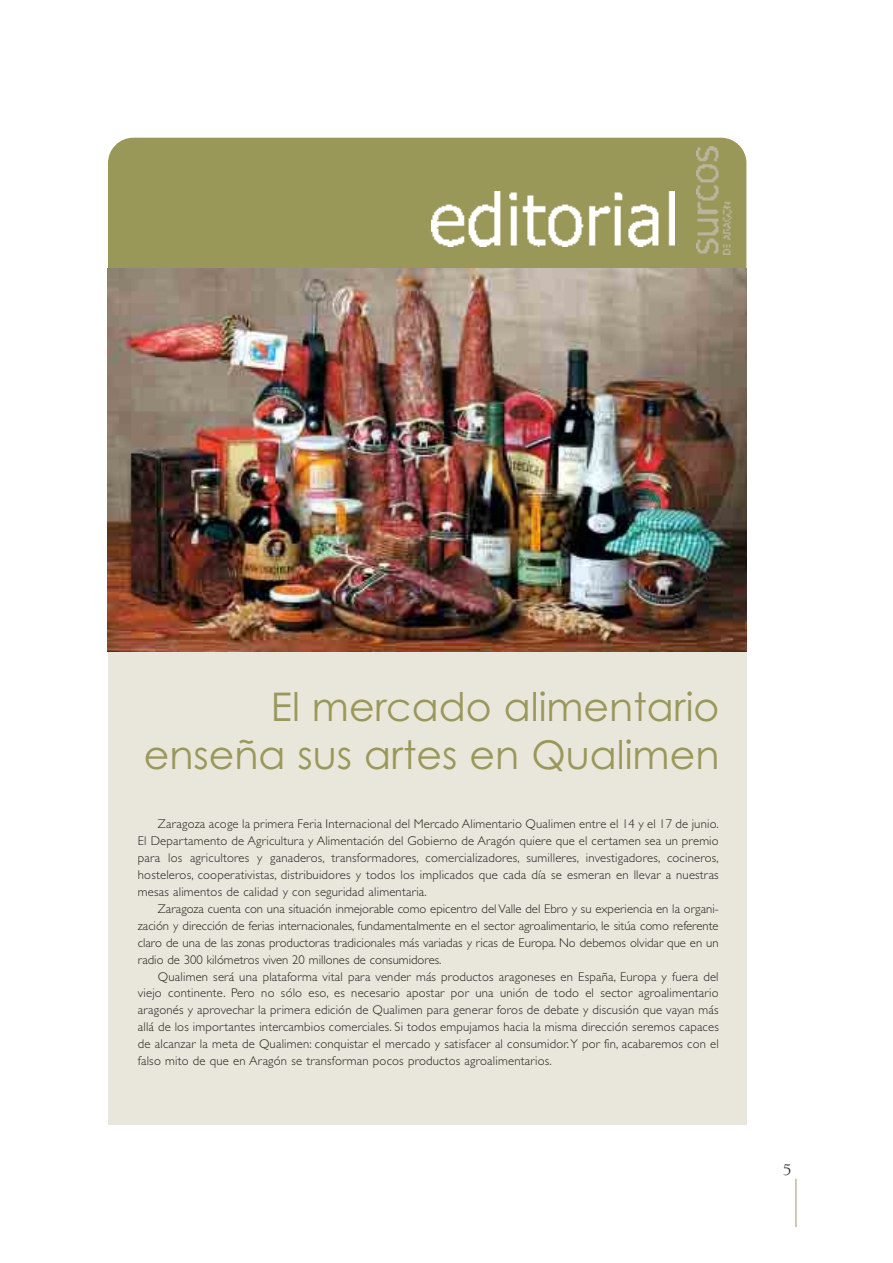
<style>
.page{position:relative;width:893px;height:1263px;background:#fff}
.page>*{position:absolute;margin:0;border:0;box-sizing:border-box;transform-origin:0 0}
.t1{font:39.45px/47.4px "Century Gothic";color:#9a9859;text-align:right}
.t2{font:16.95px "Berkeley";color:#231f1f}
.t3{font:300 12.75px/17px "Gill Sans";letter-spacing:.015em;color:#231f1f;text-align:justify}
</style>
<div class="page">
<hr style="left:795px;top:1179px;width:1px;height:47px;background:#bdb49e">
<div style="left:108px;top:138px;width:638px;height:299px;background:#9a9859;border-radius:25px"></div>
<div style="left:108px;top:372px;width:638px;height:753px;background:#e9e7db"></div>
<img style="left:108px;top:268px;width:638px;height:383px">
<img style="left:431px;top:192px;width:243px;height:54px">
<img style="left:696px;top:147px;width:35px;height:108px">
<h1 class="t1" style="left:144px;top:687px;width:577px">El mercado alimentario enseña sus artes en Qualimen</h1>
<p class="t3" style="left:138px;top:817px;width:582px;text-indent:20px">Zaragoza acoge la primera Feria Internacional del Mercado Alimentario Qualimen entre el 14 y el 17 de junio.<br>El Departamento de Agricultura y Alimentación del Gobierno de Aragón quiere que el certamen sea un premio para los agricultores y ganaderos, transformadores, comercializadores, sumilleres, investigadores, cocineros, hosteleros, cooperativistas, distribuidores y todos los implicados que cada día se esmeran en llevar a nuestras mesas alimentos de calidad y con seguridad alimentaria.</p>
<p class="t3" style="left:138px;top:901px;width:582px;text-indent:20px">Zaragoza cuenta con una situación inmejorable como epicentro del Valle del Ebro y su experiencia en la organi&shy;zación y dirección de ferias internacionales, fundamentalmente en el sector agroalimentario, le sitúa como referente claro de una de las zonas productoras tradicionales más variadas y ricas de Europa. No debemos olvidar que en un radio de 300 kilómetros viven 20 millones de consumidores.</p>
<p class="t3" style="left:138px;top:969px;width:582px;text-indent:20px">Qualimen será una plataforma vital para vender más productos aragoneses en España, Europa y fuera del viejo continente. Pero no sólo eso, es necesario apostar por una unión de todo el sector agroalimentario aragonés y aprovechar la primera edición de Qualimen para generar foros de debate y discusión que vayan más allá de los importantes intercambios comerciales. Si todos empujamos hacia la misma dirección seremos capaces de alcanzar la meta de Qualimen: conquistar el mercado y satisfacer al consumidor.Y por fin, acabaremos con el falso mito de que en Aragón se transforman pocos productos agroalimentarios.</p>
<h2 class="t2" style="left:782px;top:1163px;width:10px">5</h2>
</div>
